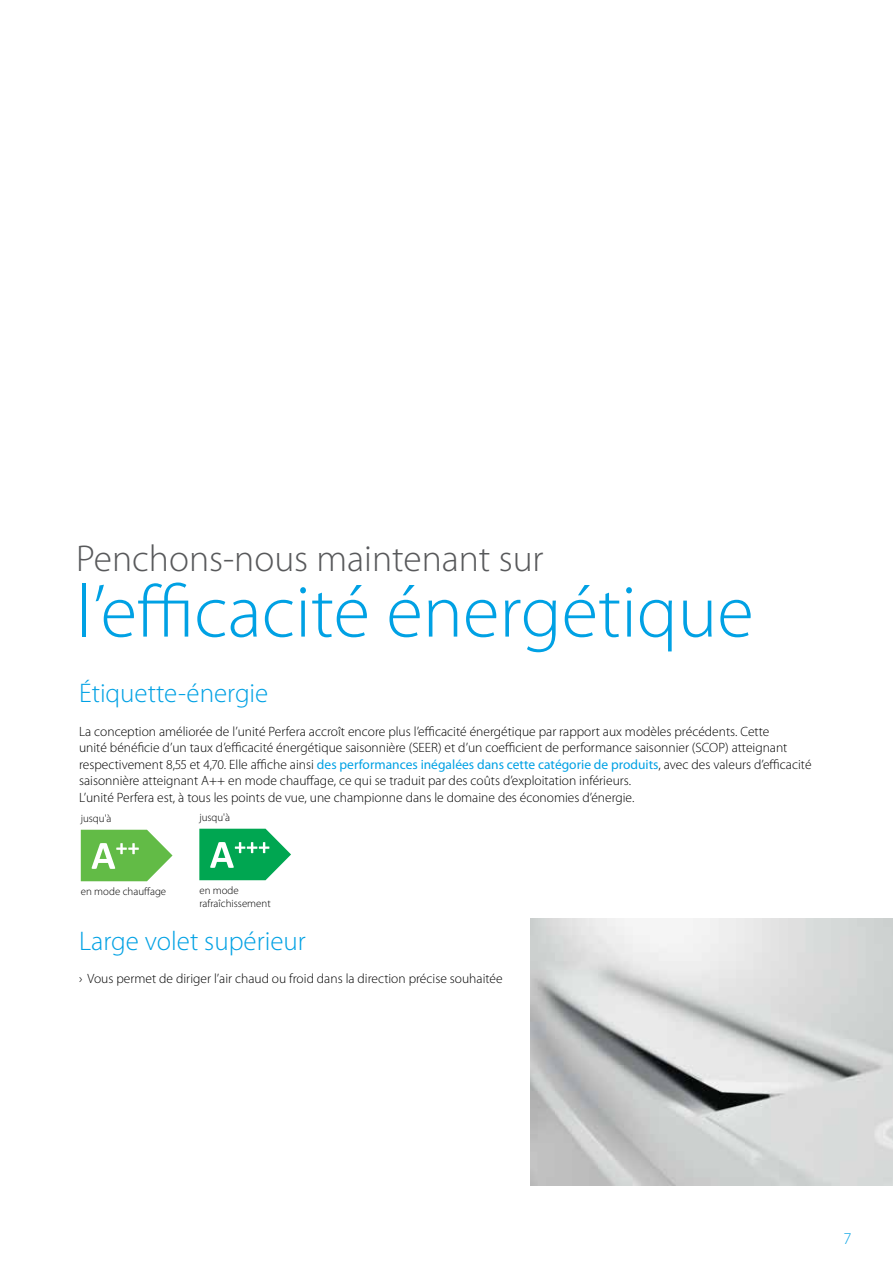
<style>
.page{position:relative;width:893px;height:1263px;background:#fff}
.page>*{position:absolute;margin:0;border:0;box-sizing:border-box;transform-origin:0 0}
.t1{font:300 75px "Myriad Pro";color:#00a1e4}
.t2{font:300 37.5px "Myriad Pro";color:#58595b}
.t3{font:300 27px "Myriad Pro";color:#00a1e4}
.t4{font:300 16.5px "Myriad Pro";color:#00a1e4}
.t5{font:300 13.5px/16.5px "Myriad Pro";color:#000}
.t6{font:300 10.95px/13px "Myriad Pro";color:#000}
.s1{font-weight:400;color:#00a1e4}
</style>
<div class="page">
<img style="left:531px;top:918px;width:362px;height:268px">
<svg style="left:81px;top:830px;width:92px;height:51px"></svg>
<svg style="left:199px;top:829px;width:92px;height:51px"></svg>
<h2 class="t2" style="left:76px;top:540px;width:469px">Penchons-nous maintenant sur</h2>
<h1 class="t1" style="left:76px;top:575px;width:679px">l’efficacité énergétique</h1>
<h3 class="t3" style="left:79px;top:680px;width:191px">Étiquette-énergie</h3>
<p class="t5" style="left:79px;top:723px;width:734px">La conception améliorée de l’unité Perfera accroît encore plus l’efficacité énergétique par rapport aux modèles précédents. Cette<br>unité bénéficie d’un taux d’efficacité énergétique saisonnière (SEER) et d’un coefficient de performance saisonnier (SCOP) atteignant respectivement 8,55 et 4,70. Elle affiche ainsi <span class="s1">des performances inégalées dans cette catégorie de produits</span>, avec des valeurs d’efficacité saisonnière atteignant A++ en mode chauffage, ce qui se traduit par des coûts d’exploitation inférieurs.<br>L’unité Perfera est, à tous les points de vue, une championne dans le domaine des économies d’énergie.</p>
<p class="t6" style="left:81px;top:812px;width:32px">jusqu'à</p>
<p class="t6" style="left:81px;top:885px;width:87px">en mode chauffage</p>
<p class="t6" style="left:199px;top:811px;width:32px">jusqu'à</p>
<p class="t6" style="left:199px;top:884px;width:73px">en mode rafraîchissement</p>
<h3 class="t3" style="left:79px;top:928px;width:228px">Large volet supérieur</h3>
<p class="t5" style="left:79px;top:971px;width:425px">› Vous permet de diriger l’air chaud ou froid dans la direction précise souhaitée</p>
<p class="t4" style="left:843px;top:1231px;width:10px">7</p>
</div>
